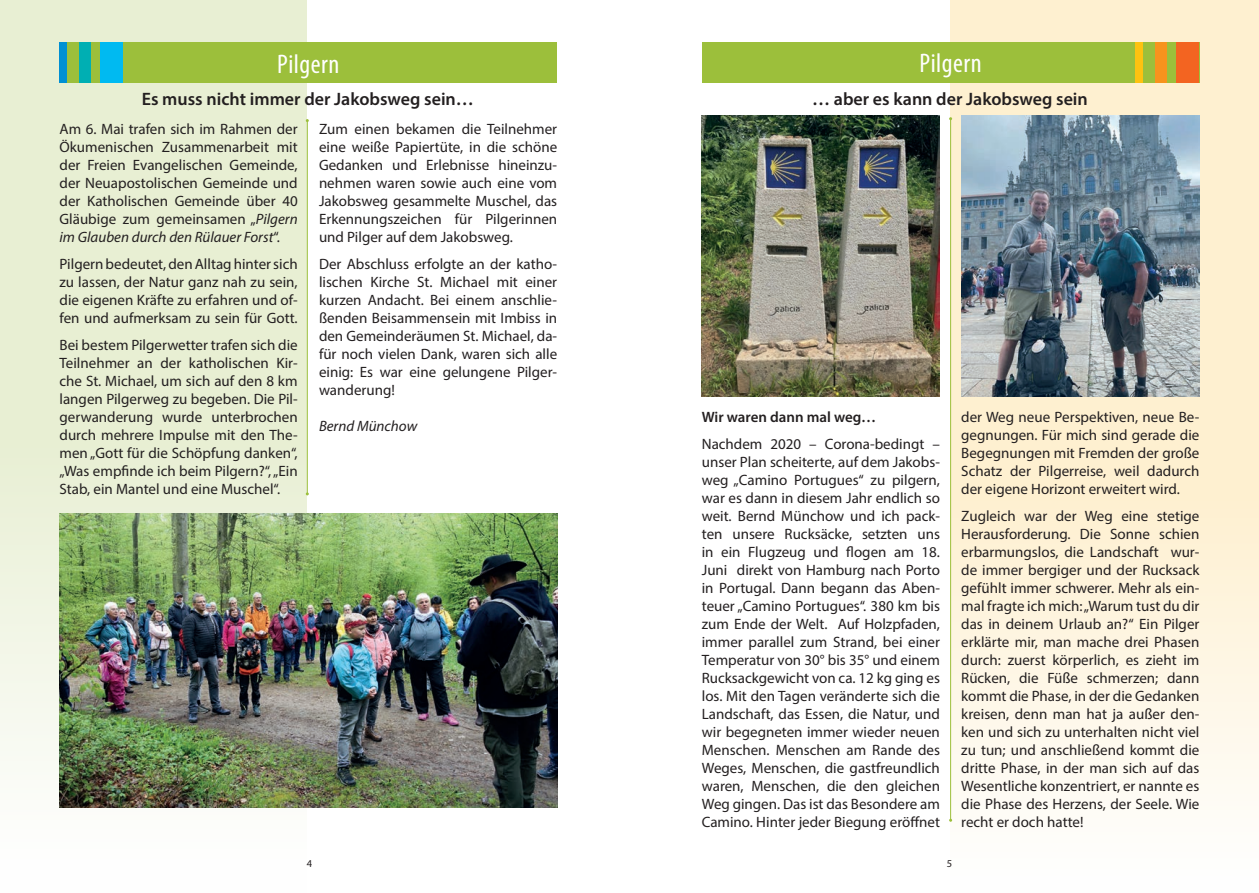
<style>
.page{position:relative;width:1259px;height:893px;background:#fff}
.page>*{position:absolute;margin:0;border:0;box-sizing:border-box;transform-origin:0 0}
.t1{font:condensed 27px "Myriad Pro";letter-spacing:.02em;color:#fff}
.t2{font:600 18px "Myriad Pro";color:#231f20}
.t3{font:15px/18px "Myriad Pro";color:#231f20;text-align:justify}
.t4{font:600 15px "Myriad Pro";color:#231f20}
.t5{font:italic 15px "Myriad Pro";color:#231f20}
.t6{font:10.5px "Myriad Pro";color:#231f20}
.s1{font-style:italic}
</style>
<div class="page">
<div style="left:0;top:0;width:307px;height:893px;background:linear-gradient(to bottom,#e1ebc7,#fafbf6)"></div>
<div style="left:950px;top:0;width:309px;height:893px;background:linear-gradient(to bottom,#fdecc3,#fefaf1)"></div>
<div style="left:60px;top:43px;width:497px;height:40px;background:#9cbf3b"></div>
<div style="left:702px;top:43px;width:497px;height:40px;background:#9cbf3b"></div>
<div style="left:1176px;top:43px;width:23px;height:40px;background:#f36421"></div>
<div style="left:1155px;top:43px;width:12px;height:40px;background:#f7931d"></div>
<div style="left:1135px;top:43px;width:8px;height:40px;background:#fec210"></div>
<img style="left:702px;top:116px;width:238px;height:280px">
<img style="left:961px;top:116px;width:238px;height:280px">
<div style="left:100px;top:43px;width:23px;height:40px;background:#00baf1"></div>
<div style="left:79px;top:43px;width:12px;height:40px;background:#00afb3"></div>
<div style="left:59px;top:43px;width:8px;height:40px;background:#0090d3"></div>
<hr style="left:950px;top:119px;width:1px;height:701px;background:#9cbf3b">
<hr style="left:307px;top:121px;width:1px;height:373px;background:#9cbf3b">
<img style="left:60px;top:513px;width:497px;height:295px">
<h1 class="t1" style="left:277px;top:47px;width:64px">Pilgern</h1>
<h1 class="t1" style="left:919px;top:47px;width:64px">Pilgern</h1>
<p class="t2" style="left:142px;top:87px;width:334px">Es muss nicht immer der Jakobsweg sein…</p>
<p class="t2" style="left:812px;top:87px;width:277px">… aber es kann der Jakobsweg sein</p>
<p class="t3" style="left:60px;top:119px;width:240px">Am 6. Mai trafen sich im Rahmen der Ökumenischen Zusammenarbeit mit der Freien Evangelischen Gemeinde, der Neuapostolischen Gemeinde und der Katholischen Gemeinde über 40<br>Gläubige zum gemeinsamen „<span class="s1">Pilgern im Glauben durch den Rülauer Forst</span>“.</p>
<p class="t3" style="left:60px;top:254px;width:240px">Pilgern bedeutet, den Alltag hinter sich zu lassen, der Natur ganz nah zu sein, die eigenen Kräfte zu erfahren und of&shy;fen und aufmerksam zu sein für Gott.</p>
<p class="t3" style="left:60px;top:335px;width:240px">Bei bestem Pilgerwetter trafen sich die Teilnehmer an der katholischen Kir&shy;che St. Michael, um sich auf den 8 km langen Pilgerweg zu begeben. Die Pil&shy;gerwanderung wurde unterbrochen durch mehrere Impulse mit den The&shy;men „Gott für die Schöpfung danken“, „Was empfinde ich beim Pilgern?“, „Ein Stab, ein Mantel und eine Muschel“.</p>
<p class="t3" style="left:319px;top:119px;width:240px">Zum einen bekamen die Teilnehmer eine weiße Papiertüte, in die schöne Gedanken und Erlebnisse hineinzu&shy;nehmen waren sowie auch eine vom Jakobsweg gesammelte Muschel, das Erkennungszeichen für Pilgerinnen und Pilger auf dem Jakobsweg.</p>
<p class="t3" style="left:319px;top:254px;width:240px">Der Abschluss erfolgte an der katho&shy;lischen Kirche St. Michael mit einer kurzen Andacht. Bei einem anschlie&shy;ßenden Beisammensein mit Imbiss in den Gemeinderäumen St. Michael, da&shy;für noch vielen Dank, waren sich alle einig: Es war eine gelungene Pilger&shy;wanderung!</p>
<p class="t5" style="left:319px;top:416px;width:100px">Bernd Münchow</p>
<p class="t4" style="left:702px;top:407px;width:176px">Wir waren dann mal weg…</p>
<p class="t3" style="left:702px;top:434px;width:240px">Nachdem 2020 – Corona-bedingt – unser Plan scheiterte, auf dem Jakobs&shy;weg „Camino Portugues“ zu pilgern, war es dann in diesem Jahr endlich so weit. Bernd Münchow und ich pack&shy;ten unsere Rucksäcke, setzten uns in ein Flugzeug und flogen am 18.<br>Juni direkt von Hamburg nach Porto in Portugal. Dann begann das Aben&shy;teuer „Camino Portugues“. 380 km bis zum Ende der Welt. Auf Holzpfaden, immer parallel zum Strand, bei einer Temperatur von 30° bis 35° und einem Rucksackgewicht von ca. 12 kg ging es los. Mit den Tagen veränderte sich die Landschaft, das Essen, die Natur, und wir begegneten immer wieder neuen Menschen. Menschen am Rande des Weges, Menschen, die gastfreundlich waren, Menschen, die den gleichen Weg gingen. Das ist das Besondere am Camino. Hinter jeder Biegung eröffnet</p>
<p class="t3" style="left:961px;top:407px;width:240px">der Weg neue Perspektiven, neue Be&shy;gegnungen. Für mich sind gerade die Begegnungen mit Fremden der große Schatz der Pilgerreise, weil dadurch der eigene Horizont erweitert wird.</p>
<p class="t3" style="left:961px;top:506px;width:240px">Zugleich war der Weg eine stetige Herausforderung. Die Sonne schien erbarmungslos, die Landschaft wur&shy;de immer bergiger und der Rucksack gefühlt immer schwerer. Mehr als ein&shy;mal fragte ich mich: „Warum tust du dir das in deinem Urlaub an?“ Ein Pilger erklärte mir, man mache drei Phasen durch: zuerst körperlich, es zieht im Rücken, die Füße schmerzen; dann kommt die Phase, in der die Gedanken kreisen, denn man hat ja außer den&shy;ken und sich zu unterhalten nicht viel zu tun; und anschließend kommt die dritte Phase, in der man sich auf das Wesentliche konzentriert, er nannte es die Phase des Herzens, der Seele. Wie recht er doch hatte!</p>
<p class="t6" style="left:307px;top:857px;width:7px">4</p>
<p class="t6" style="left:947px;top:857px;width:7px">5</p>
</div>
